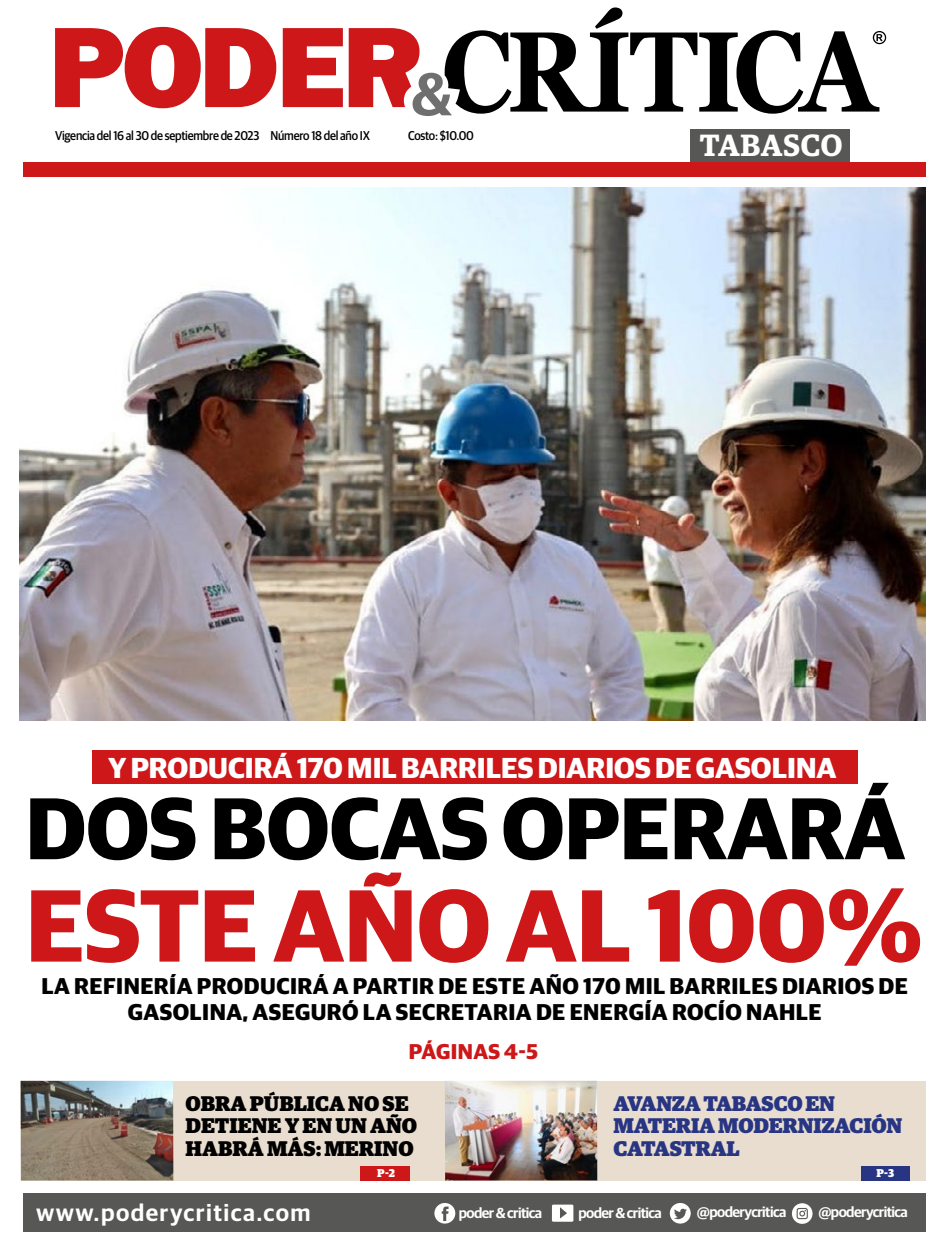
<style>
.page{position:relative;width:933px;height:1241px;background:#fff}
.page>*{position:absolute;margin:0;border:0;box-sizing:border-box;transform-origin:0 0}
.t1{font:700 102.75px "Guardian Sans";color:#cd1719}
.t2{font:700 87.75px "Guardian Sans";color:#000}
.t3{font:600 30.75px "Guardian Egyp";letter-spacing:.015em;color:#fff}
.t4{font:700 29px "Guardian Sans";color:#fff}
.t5{font:600 23.75px "Guardian Sans";letter-spacing:.06em;color:#fff}
.t6{font:700 22.88px/26.4px "Guardian Sans";letter-spacing:.02em;color:#000;text-align:center}
.t7{font:700 21.5px "Guardian Sans";letter-spacing:.02em;color:#cd1719}
.t8{font:900 21.25px/22.9px "Guardian Egyp";color:#000}
.t9{font:900 21.25px/22.9px "Guardian Egyp";letter-spacing:-.01em;color:#283583}
.t10{font:600 14.5px "Guardian Sans";letter-spacing:-.04em;color:#fff}
.t11{font:500 12.75px "Guardian Sans";letter-spacing:-.02em;color:#000;scale:.91 1}
.t12{font:900 11.38px "Guardian Egyp";color:#fff}
</style>
<div class="page">
<div style="left:21px;top:1080px;width:905px;height:100px;background:#e8ddce"></div>
<svg style="left:452px;top:7px;width:427px;height:107px"></svg>
<svg style="left:55px;top:27px;width:397px;height:89px"></svg>
<svg style="left:872px;top:31px;width:14px;height:13px"></svg>
<div style="left:690px;top:128px;width:159px;height:34px;background:#575756"></div>
<div style="left:23px;top:162px;width:903px;height:15px;background:#cd1719"></div>
<div style="left:23px;top:1192px;width:903px;height:38px;background:#575756"></div>
<svg style="left:552px;top:1204px;width:21px;height:17px"></svg>
<svg style="left:792px;top:1203px;width:20px;height:20px"></svg>
<svg style="left:670px;top:1203px;width:20px;height:20px"></svg>
<svg style="left:434px;top:1203px;width:21px;height:20px"></svg>
<div style="left:92px;top:749px;width:765px;height:34px;background:#cd1719"></div>
<div style="left:360px;top:1165px;width:50px;height:15px;background:#cd1719"></div>
<div style="left:861px;top:1165px;width:48px;height:15px;background:#283583"></div>
<img style="left:445px;top:1080px;width:152px;height:100px">
<img style="left:21px;top:1080px;width:152px;height:100px">
<img style="left:20px;top:187px;width:906px;height:533px">
<p class="t11" style="left:55px;top:126px;width:347px">Vigencia del 16 al 30 de septiembre de 2023 Número 18 del año IX</p>
<p class="t11" style="left:408px;top:126px;width:74px">Costo: $10.00</p>
<h3 class="t3" style="left:699px;top:123px;width:144px">TABASCO</h3>
<p class="t4" style="left:108px;top:745px;width:730px">Y PRODUCIRÁ 170 MIL BARRILES DIARIOS DE GASOLINA</p>
<h2 class="t2" style="left:26px;top:762px;width:881px">DOS BOCAS OPERARÁ</h2>
<h1 class="t1" style="left:26px;top:848px;width:898px">ESTE AÑO AL 100%</h1>
<p class="t6" style="left:41px;top:970px;width:868px">LA REFINERÍA PRODUCIRÁ A PARTIR DE ESTE AÑO 170 MIL BARRILES DIARIOS DE<br>GASOLINA, ASEGURÓ LA SECRETARIA DE ENERGÍA ROCÍO NAHLE</p>
<p class="t7" style="left:409px;top:1035px;width:131px">PÁGINAS 4-5</p>
<p class="t8" style="left:185px;top:1089px;width:233px">OBRA PÚBLICA NO SE<br>DETIENE Y EN UN AÑO<br>HABRÁ MÁS: MERINO</p>
<p class="t9" style="left:613px;top:1089px;width:290px">AVANZA TABASCO EN<br>MATERIA MODERNIZACIÓN<br>CATASTRAL</p>
<p class="t5" style="left:36px;top:1194px;width:276px">www.poderycritica.com</p>
<p class="t12" style="left:377px;top:1163px;width:19px">P-2</p>
<p class="t12" style="left:876px;top:1163px;width:19px">P-3</p>
<p class="t10" style="left:459px;top:1201px;width:85px">poder &amp; critica</p>
<p class="t10" style="left:578px;top:1201px;width:85px">poder &amp; critica</p>
<p class="t10" style="left:697px;top:1201px;width:91px">@poderycritica</p>
<p class="t10" style="left:818px;top:1201px;width:91px">@poderycritica</p>
</div>
